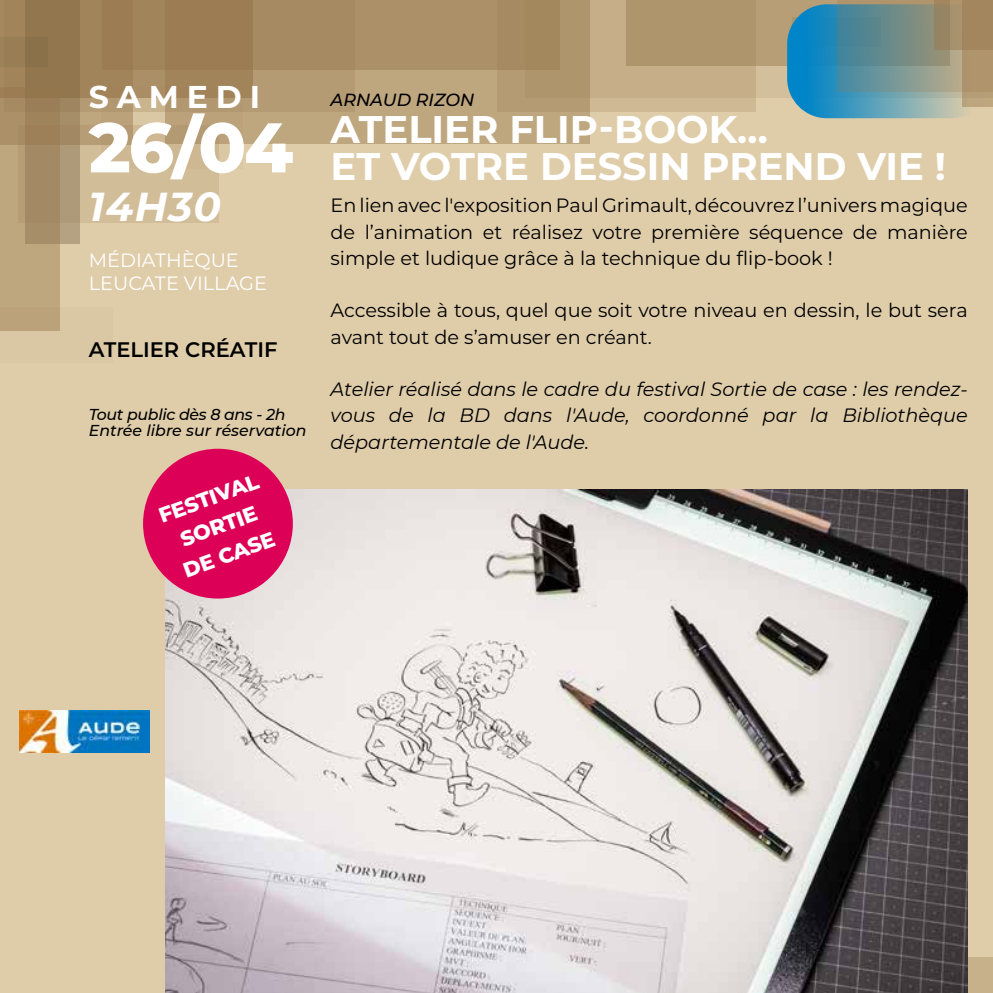
<style>
.page{position:relative;width:993px;height:993px;background:#fff}
.page>*{position:absolute;margin:0;border:0;box-sizing:border-box;transform-origin:0 0}
.t1{font:800 70px "Montserrat";color:#fff}
.t2{font:italic 700 40.25px "Montserrat";letter-spacing:.03em;color:#fff}
.t3{font:700 38.5px/36.8px "Montserrat";color:#fff}
.t4{font:700 31.5px "Montserrat";letter-spacing:.25em;color:#fff}
.t5{font:800 21px/29.8px "Montserrat";color:#fff;text-align:center}
.t6{font:600 21px "Montserrat";color:#000}
.t7{font:19.25px/26.2px "Montserrat";color:#000;text-align:justify}
.t8{font:italic 19.25px/26.2px "Montserrat";color:#000;text-align:justify}
.t9{font:19.25px/23.1px "Montserrat";color:#fff}
.t10{font:italic 500 17.5px "Montserrat";color:#000}
.t11{font:italic 500 15.75px/15.8px "Montserrat";letter-spacing:-.005em;color:#000}
</style>
<div class="page">
<div style="left:0;top:0;width:992px;height:992px;background:#dfcdaa"></div>
<div style="left:0;top:307px;width:113px;height:56px;background:#dac7a3"></div>
<div style="left:102px;top:87px;width:141px;height:82px;background:#dac7a3"></div>
<svg style="left:133px;top:70px;width:32px;height:42px"></svg>
<div style="left:497px;top:0;width:258px;height:112px;background:#ceb994"></div>
<div style="left:25px;top:0;width:54px;height:244px;background:#b4a283"></div>
<svg style="left:0;top:0;width:133px;height:125px;background:#9d8259"></svg>
<svg style="left:165px;top:70px;width:424px;height:74px;background:#b89f78"></svg>
<svg style="left:524px;top:0;width:312px;height:98px;fill:#af956c"></svg>
<svg style="left:60px;top:125px;width:158px;height:97px;fill:#d2bd99"></svg>
<div style="left:102px;top:0;width:457px;height:70px;background:linear-gradient(to right,#9d7f55,#ac9168)"></div>
<svg style="left:0;top:87px;width:60px;height:243px;background:#b0966f"></svg>
<div style="left:0;top:37px;width:48px;height:30px;background:linear-gradient(to right,#9e8158,#886e48)"></div>
<div style="left:717px;top:957px;width:275px;height:35px;background:#c7b18b"></div>
<div style="left:786px;top:4px;width:206px;height:114px;background:linear-gradient(to right,#007dc8,#f0d1a5);border-radius:40px"></div>
<img style="left:165px;top:489px;width:802px;height:503px">
<div style="left:143px;top:448px;width:150px;height:150px;background:#dd0057;border-radius:50%"></div>
<svg style="left:836px;top:0;width:125px;height:91px;background:#718f8d"></svg>
<svg style="left:961px;top:49px;width:31px;height:58px;background:#b19771"></svg>
<div style="left:934px;top:0;width:58px;height:49px;background:linear-gradient(to right,#9a8968,#a7875c)"></div>
<img style="left:20px;top:710px;width:129px;height:42px">
<h3 class="t4" style="left:89px;top:74px;width:173px">SAMEDI</h3>
<h1 class="t1" style="left:89px;top:96px;width:206px">26/04</h1>
<h2 class="t2" style="left:89px;top:177px;width:133px">14H30</h2>
<p class="t9" style="left:89px;top:248px;width:180px">MÉDIATHÈQUE<br>LEUCATE VILLAGE</p>
<p class="t6" style="left:89px;top:335px;width:190px">ATELIER CRÉATIF</p>
<p class="t11" style="left:89px;top:406px;width:219px">Tout public dès 8 ans - 2h<br>Entrée libre sur réservation</p>
<p class="t5" style="left:154px;top:501px;width:106px;rotate:-20deg">FESTIVAL<br>SORTIE<br>DE CASE</p>
<p class="t10" style="left:330px;top:88px;width:145px">ARNAUD RIZON</p>
<h3 class="t3" style="left:330px;top:109px;width:617px">ATELIER FLIP-BOOK…<br>ET VOTRE DESSIN PREND VIE !</h3>
<p class="t7" style="left:330px;top:191px;width:638px">En lien avec l'exposition Paul Grimault, découvrez l’univers magique de l’animation et réalisez votre première séquence de manière simple et ludique grâce à la technique du flip-book !</p>
<p class="t7" style="left:330px;top:296px;width:638px">Accessible à tous, quel que soit votre niveau en dessin, le but sera avant tout de s’amuser en créant.</p>
<p class="t8" style="left:330px;top:375px;width:638px">Atelier réalisé dans le cadre du festival Sortie de case : les rendez&shy;vous de la BD dans l'Aude, coordonné par la Bibliothèque départementale de l'Aude.</p>
</div>
